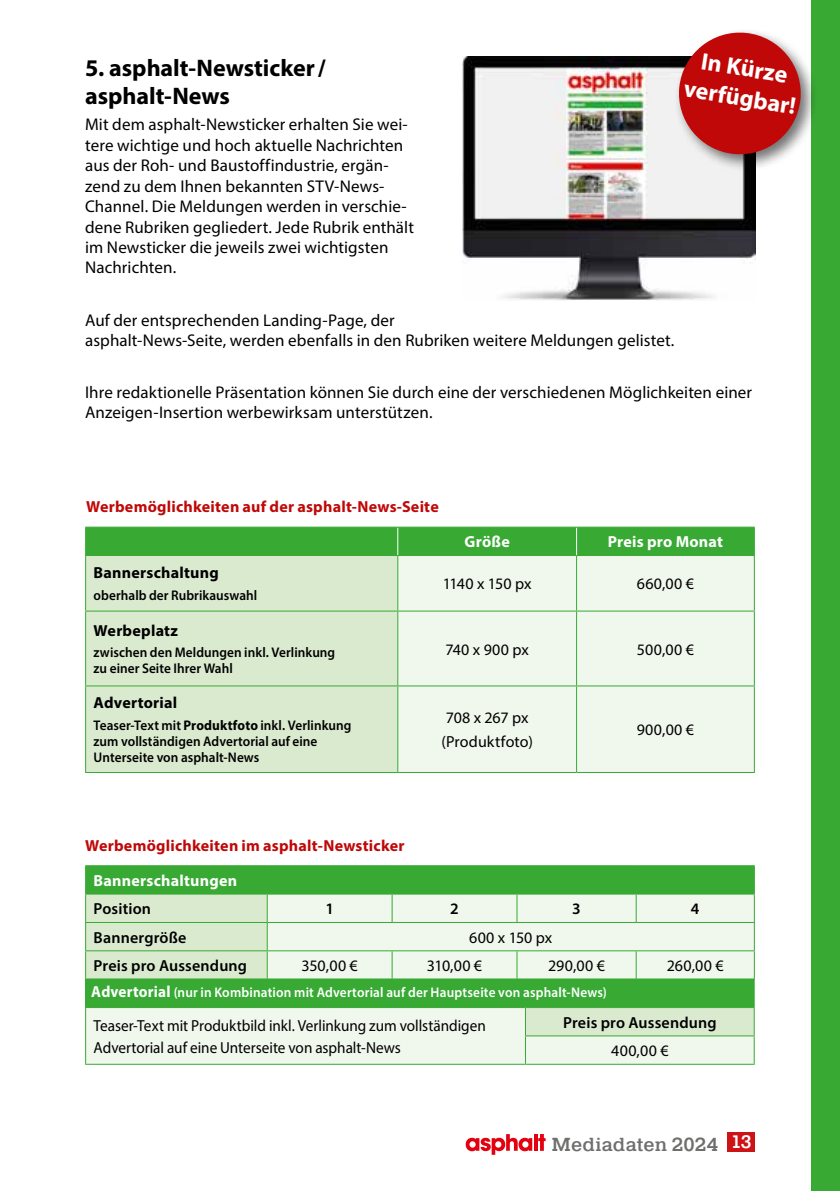
<style>
.page{position:relative;width:840px;height:1191px;background:#fff}
.page>*{position:absolute;margin:0;border:0;box-sizing:border-box;transform-origin:0 0}
.t1{font:700 24px/28.8px "Myriad Pro";color:#000}
.t2{font:700 24px/29.6px "Myriad Pro";color:#fff;text-align:center}
.t3{font:500 18.8px "Pragmatica Slab";letter-spacing:.01em;color:#6f6f6e}
.t4{font:17px/20.4px "Myriad Pro";letter-spacing:.01em;color:#000}
.t5{font:16px/22px "Myriad Pro";color:#000;scale:.95 1}
.t6{font:16px/24px "Myriad Pro";color:#000}
.t7{font:700 16px "Myriad Pro";letter-spacing:.015em;color:#c00808}
.t8{font:600 16px "Myriad Pro";letter-spacing:.01em;color:#000}
.t9{font:700 16px "Myriad Pro";letter-spacing:.015em;color:#000}
.t10{font:700 16px "Myriad Pro";letter-spacing:.015em;color:#fff}
.t11{font:16px "Myriad Pro";letter-spacing:-.025em;color:#000}
.t12{font:600 14px/16px "Myriad Pro";letter-spacing:.005em;color:#000;scale:.95 1}
.t13{font:600 14px "Myriad Pro";letter-spacing:.015em;color:#fff;scale:.95 1}
.s1{font-weight:700}
.s2{font-weight:700;font-size:16px}
.s3{font-size:18px;color:#fff}
</style>
<div class="page">
<div style="left:811px;top:0;width:28px;height:1191px;background:#38aa34"></div>
<div style="left:727px;top:1131px;width:27px;height:20px;background:#cd1316"></div>
<svg style="left:465px;top:1134px;width:67px;height:20px"></svg>
<svg style="left:534px;top:1134px;width:3px;height:16px"></svg>
<svg style="left:538px;top:1134px;width:7px;height:16px"></svg>
<img style="left:462px;top:57px;width:292px;height:243px">
<div style="left:86px;top:556px;width:311px;height:216px;background:#daeacf"></div>
<div style="left:398px;top:556px;width:355px;height:216px;background:#f0f7ec"></div>
<hr style="left:85px;top:526px;width:312px;height:1px;background:#38aa34">
<hr style="left:397px;top:526px;width:179px;height:1px;background:#38aa34">
<hr style="left:576px;top:526px;width:178px;height:1px;background:#38aa34">
<div style="left:85px;top:527px;width:669px;height:28px;background:#38aa34"></div>
<hr style="left:85px;top:556px;width:1px;height:54px;background:#38aa34">
<hr style="left:85px;top:555px;width:312px;height:1px;background:#38aa34">
<hr style="left:397px;top:556px;width:1px;height:54px;background:#38aa34">
<hr style="left:397px;top:555px;width:179px;height:1px;background:#38aa34">
<hr style="left:575px;top:556px;width:1px;height:54px;background:#38aa34">
<hr style="left:576px;top:555px;width:178px;height:1px;background:#38aa34">
<hr style="left:753px;top:556px;width:1px;height:54px;background:#38aa34">
<hr style="left:85px;top:611px;width:1px;height:74px;background:#38aa34">
<hr style="left:85px;top:610px;width:312px;height:1px;background:#38aa34">
<hr style="left:397px;top:611px;width:1px;height:74px;background:#38aa34">
<hr style="left:397px;top:610px;width:179px;height:1px;background:#38aa34">
<hr style="left:575px;top:611px;width:1px;height:74px;background:#38aa34">
<hr style="left:576px;top:610px;width:178px;height:1px;background:#38aa34">
<hr style="left:753px;top:611px;width:1px;height:74px;background:#38aa34">
<hr style="left:85px;top:686px;width:1px;height:86px;background:#38aa34">
<hr style="left:85px;top:685px;width:312px;height:1px;background:#38aa34">
<hr style="left:85px;top:772px;width:312px;height:1px;background:#38aa34">
<hr style="left:397px;top:686px;width:1px;height:86px;background:#38aa34">
<hr style="left:397px;top:685px;width:179px;height:1px;background:#38aa34">
<hr style="left:397px;top:772px;width:179px;height:1px;background:#38aa34">
<hr style="left:575px;top:686px;width:1px;height:86px;background:#38aa34">
<hr style="left:576px;top:685px;width:178px;height:1px;background:#38aa34">
<hr style="left:753px;top:686px;width:1px;height:86px;background:#38aa34">
<hr style="left:576px;top:772px;width:178px;height:1px;background:#38aa34">
<svg style="left:85px;top:865px;width:669px;height:199px;background:#b2dcad"></svg>
<hr style="left:525px;top:1063px;width:229px;height:1px;background:#38aa34">
<div style="left:673px;top:28px;width:145px;height:144px;background:#000;opacity:.55"></div>
<svg style="left:675px;top:29px;width:128px;height:128px"></svg>
<h1 class="t2" style="left:690px;top:44px;width:114px;rotate:9deg">In Kürze verfügbar!</h1>
<h1 class="t1" style="left:85px;top:52px;width:242px">5. asphalt-Newsticker/ asphalt-News</h1>
<p class="t4" style="left:85px;top:114px;width:330px">Mit dem asphalt-Newsticker erhalten Sie wei&shy;tere wichtige und hoch aktuelle Nachrichten aus der Roh- und Baustoffindustrie, ergän&shy;zend zu dem Ihnen bekannten STV-News-Channel. Die Meldungen werden in verschie&shy;dene Rubriken gegliedert. Jede Rubrik enthält im Newsticker die jeweils zwei wichtigsten Nachrichten.</p>
<p class="t4" style="left:85px;top:309px;width:590px">Auf der entsprechenden Landing-Page, der<br>asphalt-News-Seite, werden ebenfalls in den Rubriken weitere Meldungen gelistet.</p>
<p class="t4" style="left:85px;top:382px;width:668px">Ihre redaktionelle Präsentation können Sie durch eine der verschiedenen Möglichkeiten einer<br>Anzeigen-Insertion werbewirksam unterstützen.</p>
<p class="t7" style="left:86px;top:496px;width:354px">Werbemöglichkeiten auf der asphalt-News-Seite</p>
<p class="t10" style="left:464px;top:531px;width:47px">Größe</p>
<p class="t10" style="left:607px;top:531px;width:117px">Preis pro Monat</p>
<p class="t9" style="left:94px;top:562px;width:127px">Bannerschaltung</p>
<p class="t12" style="left:94px;top:587px;width:174px">oberhalb der Rubrikauswahl</p>
<p class="t11" style="left:442px;top:574px;width:90px">1140 x 150 px</p>
<p class="t6" style="left:636px;top:571px;width:59px">660,00 €</p>
<p class="t9" style="left:94px;top:620px;width:86px">Werbeplatz</p>
<p class="t12" style="left:94px;top:644px;width:256px">zwischen den Meldungen inkl. Verlinkung zu einer Seite Ihrer Wahl</p>
<p class="t6" style="left:445px;top:637px;width:85px">740 x 900 px</p>
<p class="t6" style="left:636px;top:637px;width:58px">500,00 €</p>
<p class="t9" style="left:94px;top:692px;width:85px">Advertorial</p>
<p class="t12" style="left:94px;top:717px;width:273px">Teaser-Text mit <span class="s1">Produktfoto</span> inkl. Verlinkung zum vollständigen Advertorial auf eine<br>Unterseite von asphalt-News</p>
<p class="t6" style="left:441px;top:705px;width:93px">708 x 267 px (Produktfoto)</p>
<p class="t6" style="left:636px;top:717px;width:59px">900,00 €</p>
<p class="t7" style="left:85px;top:835px;width:321px">Werbemöglichkeiten im asphalt-Newsticker</p>
<p class="t10" style="left:94px;top:870px;width:145px">Bannerschaltungen</p>
<p class="t8" style="left:94px;top:898px;width:59px">Position</p>
<p class="t8" style="left:325px;top:898px;width:10px">1</p>
<p class="t8" style="left:450px;top:898px;width:10px">2</p>
<p class="t8" style="left:572px;top:898px;width:10px">3</p>
<p class="t8" style="left:690px;top:898px;width:10px">4</p>
<p class="t8" style="left:94px;top:927px;width:94px">Bannergröße</p>
<p class="t6" style="left:469px;top:925px;width:85px">600 x 150 px</p>
<p class="t8" style="left:94px;top:955px;width:155px">Preis pro Aussendung</p>
<p class="t6" style="left:301px;top:953px;width:58px">350,00 €</p>
<p class="t6" style="left:426px;top:953px;width:57px">310,00 €</p>
<p class="t6" style="left:548px;top:953px;width:58px">290,00 €</p>
<p class="t6" style="left:666px;top:953px;width:58px">260,00 €</p>
<p class="t13" style="left:91px;top:983px;width:544px"><span class="s2">Advertorial</span> (nur in Kombination mit Advertorial auf der Hauptseite von asphalt-News)</p>
<p class="t5" style="left:94px;top:1014px;width:414px">Teaser-Text mit Produktbild inkl. Verlinkung zum vollständigen<br>Advertorial auf eine Unterseite von asphalt-News</p>
<p class="t8" style="left:562px;top:1012px;width:155px">Preis pro Aussendung</p>
<p class="t6" style="left:611px;top:1038px;width:59px">400,00 €</p>
<p class="t3" style="left:551px;top:1133px;width:201px">Mediadaten 2024 <span class="s3">13</span></p>
</div>
